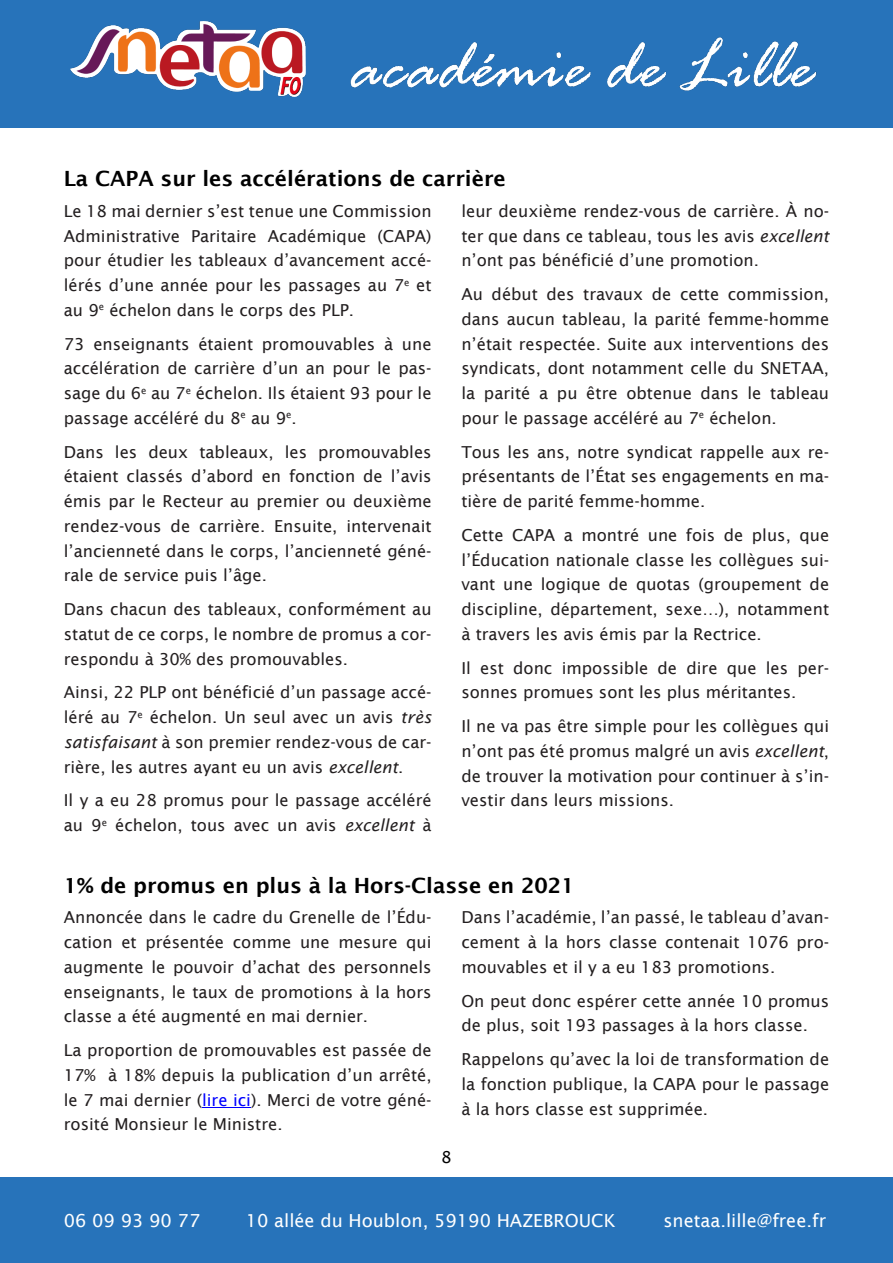
<style>
.page{position:relative;width:893px;height:1263px;background:#fff}
.page>*{position:absolute;margin:0;border:0;box-sizing:border-box;transform-origin:0 0}
.t1{font:600 21px "Lucida Sans";color:#000}
.t2{font:18px "Lucida Sans";color:#fff}
.t3{font:16.5px/24.8px "Lucida Sans";color:#231f20;text-align:justify}
.t4{font:16.5px "Lucida Sans";color:#000}
.s1{font-style:italic}
.s2{color:#00f}
</style>
<div class="page">
<div style="left:0;top:0;width:893px;height:128px;background:#2773ba"></div>
<img style="left:71px;top:21px;width:234px;height:76px">
<img style="left:350px;top:37px;width:467px;height:54px">
<div style="left:0;top:1178px;width:893px;height:85px;background:#2773ba"></div>
<hr style="left:202px;top:1107px;width:49px;height:1px;background:#00f">
<p class="t1" style="left:64px;top:170px;width:444px">La CAPA sur les accélérations de carrière</p>
<p class="t3" style="left:64px;top:200px;width:369px">Le 18 mai dernier s’est tenue une Commission Administrative Paritaire Académique (CAPA) pour étudier les tableaux d’avancement accé&shy;lérés d’une année pour les passages au 7<sup>e</sup> et au 9<sup>e</sup> échelon dans le corps des PLP.</p>
<p class="t3" style="left:64px;top:333px;width:369px">73 enseignants étaient promouvables à une accélération de carrière d’un an pour le pas&shy;sage du 6<sup>e</sup> au 7<sup>e</sup> échelon. Ils étaient 93 pour le passage accéléré du 8<sup>e</sup> au 9<sup>e</sup>.</p>
<p class="t3" style="left:64px;top:441px;width:369px">Dans les deux tableaux, les promouvables étaient classés d’abord en fonction de l’avis émis par le Recteur au premier ou deuxième rendez-vous de carrière. Ensuite, intervenait l’ancienneté dans le corps, l’ancienneté géné&shy;rale de service puis l’âge.</p>
<p class="t3" style="left:64px;top:598px;width:369px">Dans chacun des tableaux, conformément au statut de ce corps, le nombre de promus a cor&shy;respondu à 30% des promouvables.</p>
<p class="t3" style="left:64px;top:681px;width:369px">Ainsi, 22 PLP ont bénéficié d’un passage accé&shy;léré au 7<sup>e</sup> échelon. Un seul avec un avis <span class="s1">très satisfaisant</span> à son premier rendez-vous de car&shy;rière, les autres ayant eu un avis <span class="s1">excellent</span>.</p>
<p class="t3" style="left:64px;top:789px;width:369px">Il y a eu 28 promus pour le passage accéléré au 9<sup>e</sup> échelon, tous avec un avis <span class="s1">excellent</span> à</p>
<p class="t3" style="left:461px;top:200px;width:369px">leur deuxième rendez-vous de carrière. À no&shy;ter que dans ce tableau, tous les avis <span class="s1">excellent </span>n’ont pas bénéficié d’une promotion.</p>
<p class="t3" style="left:461px;top:283px;width:369px">Au début des travaux de cette commission, dans aucun tableau, la parité femme-homme n’était respectée. Suite aux interventions des syndicats, dont notamment celle du SNETAA, la parité a pu être obtenue dans le tableau pour le passage accéléré au 7<sup>e</sup> échelon.</p>
<p class="t3" style="left:461px;top:441px;width:369px">Tous les ans, notre syndicat rappelle aux re&shy;présentants de l’État ses engagements en ma&shy;tière de parité femme-homme.</p>
<p class="t3" style="left:461px;top:524px;width:369px">Cette CAPA a montré une fois de plus, que l’Éducation nationale classe les collègues sui&shy;vant une logique de quotas (groupement de discipline, département, sexe…), notamment à travers les avis émis par la Rectrice.</p>
<p class="t3" style="left:461px;top:657px;width:369px">Il est donc impossible de dire que les per&shy;sonnes promues sont les plus méritantes.</p>
<p class="t3" style="left:461px;top:715px;width:369px">Il ne va pas être simple pour les collègues qui n’ont pas été promus malgré un avis <span class="s1">excellent</span>, de trouver la motivation pour continuer à s’in&shy;vestir dans leurs missions.</p>
<p class="t1" style="left:64px;top:876px;width:512px">1% de promus en plus à la Hors-Classe en 2021</p>
<p class="t3" style="left:64px;top:906px;width:369px">Annoncée dans le cadre du Grenelle de l’Édu&shy;cation et présentée comme une mesure qui augmente le pouvoir d’achat des personnels enseignants, le taux de promotions à la hors classe a été augmenté en mai dernier.</p>
<p class="t3" style="left:64px;top:1039px;width:369px">La proportion de promouvables est passée de 17% à 18% depuis la publication d’un arrêté, le 7 mai dernier (<span class="s2">lire ici</span>). Merci de votre géné&shy;rosité Monsieur le Ministre.</p>
<p class="t3" style="left:461px;top:906px;width:369px">Dans l’académie, l’an passé, le tableau d’avan&shy;cement à la hors classe contenait 1076 pro&shy;mouvables et il y a eu 183 promotions.</p>
<p class="t3" style="left:461px;top:989px;width:369px">On peut donc espérer cette année 10 promus de plus, soit 193 passages à la hors classe.</p>
<p class="t3" style="left:461px;top:1048px;width:369px">Rappelons qu’avec la loi de transformation de la fonction publique, la CAPA pour le passage à la hors classe est supprimée.</p>
<p class="t4" style="left:441px;top:1150px;width:12px">8</p>
<p class="t2" style="left:64px;top:1213px;width:138px">06 09 93 90 77</p>
<p class="t2" style="left:246px;top:1213px;width:371px">10 allée du Houblon, 59190 HAZEBROUCK</p>
<p class="t2" style="left:663px;top:1213px;width:164px">snetaa.lille@free.fr</p>
</div>
